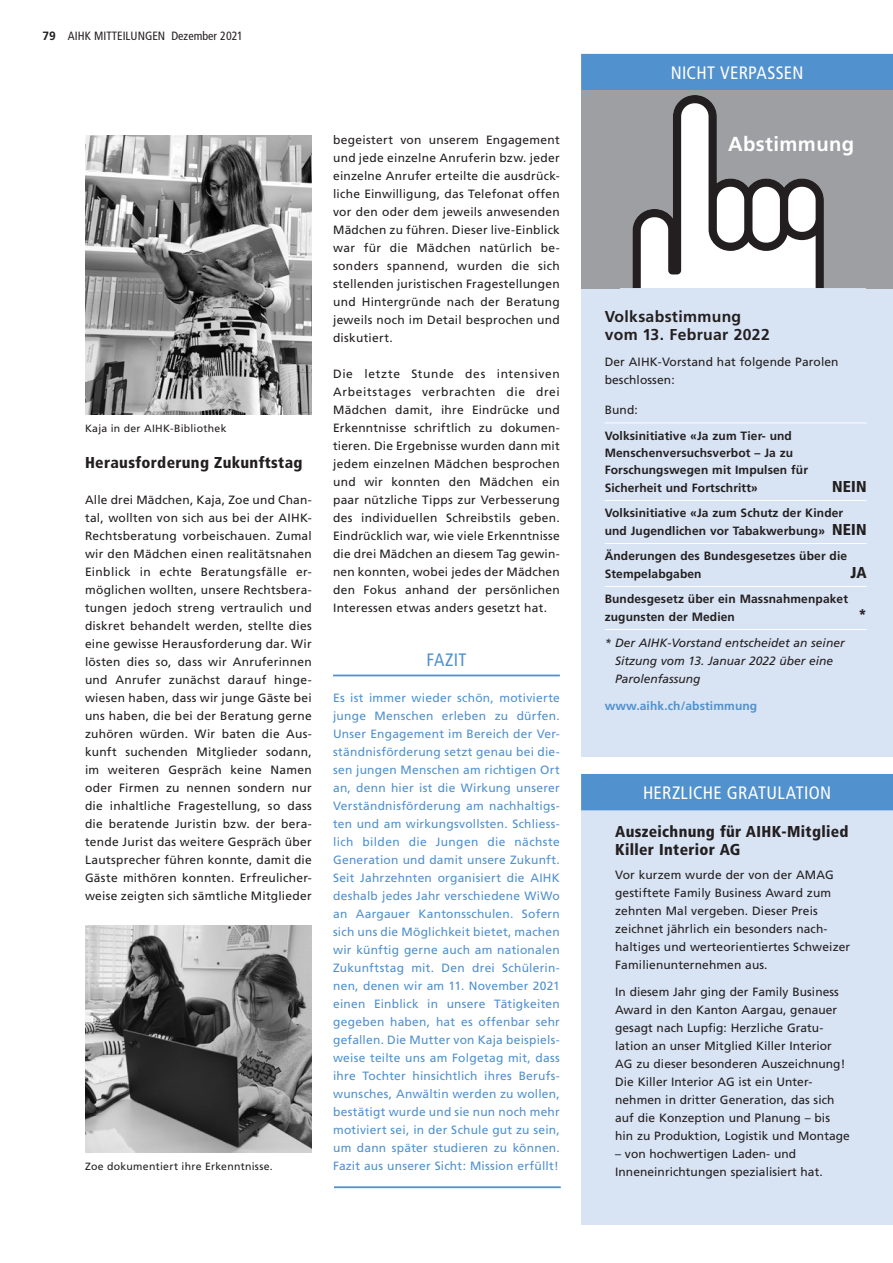
<style>
.page{position:relative;width:893px;height:1263px;background:#fff}
.page>*{position:absolute;margin:0;border:0;box-sizing:border-box;transform-origin:0 0}
.t1{font:700 20.25px "Frutiger";letter-spacing:.02em;color:#fff}
.t2{font:condensed 18px "Frutiger";letter-spacing:.015em;color:#fff}
.t3{font:condensed 18px "Frutiger";letter-spacing:.015em;color:#5191cd}
.t4{font:900 condensed 15.75px/18px "Frutiger";letter-spacing:.02em;color:#231f20}
.t5{font:700 15.75px/18px "Frutiger LT";letter-spacing:.02em;color:#231f20}
.t6{font:12px/18px "Frutiger";letter-spacing:.01em;color:#231f20}
.t7{font:12px/18px "Frutiger";letter-spacing:.02em;color:#5191cd;text-align:justify}
.t8{font:700 12px/17.2px "Frutiger";letter-spacing:.01em;color:#231f20}
.t9{font:italic 12px/18px "Frutiger";color:#231f20}
.t10{font:condensed 12px "Frutiger";color:#231f20}
.t11{font:700 12px "Frutiger";letter-spacing:.01em;color:#5191cd}
.t12{font:10.5px "Frutiger";letter-spacing:.025em;color:#231f20}
.s1{font-family:"Frutiger LT";font-weight:700;font-stretch:normal}
.s2{font-weight:900;font-stretch:condensed;font-size:15.75px}
</style>
<div class="page">
<hr style="left:333px;top:675px;width:227px;height:1px;background:#5191cd">
<hr style="left:334px;top:1186px;width:227px;height:2px;background:#5191cd">
<img style="left:85px;top:926px;width:227px;height:226px">
<img style="left:85px;top:135px;width:227px;height:279px">
<div style="left:581px;top:54px;width:312px;height:36px;background:#5191cd"></div>
<div style="left:581px;top:288px;width:312px;height:468px;background:#d8e3f3"></div>
<hr style="left:605px;top:423px;width:262px;height:1px;background:#fff">
<hr style="left:605px;top:500px;width:262px;height:1px;background:#fff">
<hr style="left:605px;top:543px;width:262px;height:1px;background:#fff">
<hr style="left:605px;top:586px;width:262px;height:1px;background:#fff">
<hr style="left:605px;top:629px;width:262px;height:1px;background:#fff">
<div style="left:581px;top:90px;width:39px;height:198px;background:#9d9fa2"></div>
<div style="left:867px;top:90px;width:26px;height:198px;background:#9d9fa2"></div>
<div style="left:620px;top:90px;width:247px;height:198px;background:#9d9fa2"></div>
<svg style="left:632px;top:95px;width:192px;height:193px"></svg>
<div style="left:581px;top:774px;width:312px;height:450px;background:#d8e3f3"></div>
<div style="left:581px;top:774px;width:312px;height:36px;background:#5191cd"></div>
<p class="t10" style="left:43px;top:29px;width:202px"><span class="s1">79</span> AIHK MITTEILUNGEN Dezember 2021</p>
<p class="t12" style="left:85px;top:422px;width:143px">Kaja in der AIHK-Bibliothek</p>
<h3 class="t4" style="left:85px;top:453px;width:219px">Herausforderung Zukunftstag</h3>
<p class="t6" style="left:85px;top:491px;width:228px;text-align:justify">Alle drei Mädchen, Kaja, Zoe und Chan&shy;tal, wollten von sich aus bei der AIHK-Rechtsberatung vorbeischauen. Zumal wir den Mädchen einen realitätsnahen Einblick in echte Beratungsfälle er&shy;möglichen wollten, unsere Rechtsbera&shy;tungen jedoch streng vertraulich und diskret behandelt werden, stellte dies eine gewisse Herausforderung dar. Wir lösten dies so, dass wir Anruferinnen und Anrufer zunächst darauf hinge&shy;wiesen haben, dass wir junge Gäste bei uns haben, die bei der Beratung gerne zuhören würden. Wir baten die Aus&shy;kunft suchenden Mitglieder sodann, im weiteren Gespräch keine Namen oder Firmen zu nennen sondern nur die inhaltliche Fragestellung, so dass die beratende Juristin bzw. der bera&shy;tende Jurist das weitere Gespräch über Lautsprecher führen konnte, damit die Gäste mithören konnten. Erfreulicher&shy;weise zeigten sich sämtliche Mitglieder</p>
<p class="t6" style="left:333px;top:131px;width:228px;text-align:justify">begeistert von unserem Engagement und jede einzelne Anruferin bzw. jeder einzelne Anrufer erteilte die ausdrück&shy;liche Einwilligung, das Telefonat offen vor den oder dem jeweils anwesenden Mädchen zu führen. Dieser live-Einblick war für die Mädchen natürlich be&shy;sonders spannend, wurden die sich stellenden juristischen Fragestellungen und Hintergründe nach der Beratung jeweils noch im Detail besprochen und diskutiert.</p>
<p class="t6" style="left:333px;top:365px;width:228px;text-align:justify">Die letzte Stunde des intensiven Arbeitstages verbrachten die drei Mädchen damit, ihre Eindrücke und Erkenntnisse schriftlich zu dokumen&shy;tieren. Die Ergebnisse wurden dann mit jedem einzelnen Mädchen besprochen und wir konnten den Mädchen ein paar nützliche Tipps zur Verbesserung des individuellen Schreibstils geben.<br>Eindrücklich war, wie viele Erkenntnisse die drei Mädchen an diesem Tag gewin&shy;nen konnten, wobei jedes der Mädchen den Fokus anhand der persönlichen Interessen etwas anders gesetzt hat.</p>
<h2 class="t3" style="left:427px;top:649px;width:41px">FAZIT</h2>
<p class="t7" style="left:333px;top:689px;width:228px">Es ist immer wieder schön, motivierte junge Menschen erleben zu dürfen.<br>Unser Engagement im Bereich der Ver&shy;ständnisförderung setzt genau bei die&shy;sen jungen Menschen am richtigen Ort an, denn hier ist die Wirkung unserer Verständnisförderung am nachhaltigs&shy;ten und am wirkungsvollsten. Schliess&shy;lich bilden die Jungen die nächste Generation und damit unsere Zukunft.<br>Seit Jahrzehnten organisiert die AIHK deshalb jedes Jahr verschiedene WiWo an Aargauer Kantonsschulen. Sofern sich uns die Möglichkeit bietet, machen wir künftig gerne auch am nationalen Zukunftstag mit. Den drei Schülerin&shy;nen, denen wir am 11. November 2021 einen Einblick in unsere Tätigkeiten gegeben haben, hat es offenbar sehr gefallen. Die Mutter von Kaja beispiels&shy;weise teilte uns am Folgetag mit, dass ihre Tochter hinsichtlich ihres Berufs&shy;wunsches, Anwältin werden zu wollen, bestätigt wurde und sie nun noch mehr motiviert sei, in der Schule gut zu sein, um dann später studieren zu können.</p>
<p class="t12" style="left:85px;top:1160px;width:189px">Zoe dokumentiert ihre Erkenntnisse.</p>
<p class="t7" style="left:333px;top:1157px;width:227px">Fazit aus unserer Sicht: Mission erfüllt!</p>
<h2 class="t2" style="left:671px;top:62px;width:134px">NICHT VERPASSEN</h2>
<h1 class="t1" style="left:728px;top:132px;width:128px">Abstimmung</h1>
<h3 class="t5" style="left:605px;top:307px;width:167px">Volksabstimmung vom 13. Februar 2022</h3>
<p class="t6" style="left:605px;top:353px;width:235px">Der AIHK-Vorstand hat folgende Parolen beschlossen:</p>
<p class="t6" style="left:605px;top:401px;width:35px">Bund:</p>
<p class="t8" style="left:605px;top:427px;width:205px">Volksinitiative «Ja zum Tier- und<br>Menschenversuchsverbot – Ja zu<br>Forschungswegen mit Impulsen für<br>Sicherheit und Fortschritt»</p>
<h3 class="t4" style="left:832px;top:477px;width:36px">NEIN</h3>
<p class="t8" style="left:605px;top:505px;width:263px">Volksinitiative «Ja zum Schutz der Kinder und Jugendlichen vor Tabakwerbung» <span class="s2">NEIN</span></p>
<p class="t8" style="left:605px;top:548px;width:244px">Änderungen des Bundesgesetzes über die<br>Stempelabgaben</p>
<h3 class="t4" style="left:850px;top:563px;width:18px">JA</h3>
<p class="t8" style="left:605px;top:591px;width:245px">Bundesgesetz über ein Massnahmenpaket zugunsten der Medien</p>
<p class="t9" style="left:615px;top:634px;width:231px;text-indent:-10px">* Der AIHK-Vorstand entscheidet an seiner<br>Sitzung vom 13. Januar 2022 über eine<br>Parolenfassung</p>
<p class="t11" style="left:605px;top:698px;width:154px">www.aihk.ch/abstimmung</p>
<h3 class="t4" style="left:858px;top:606px;width:10px">*</h3>
<h2 class="t2" style="left:643px;top:782px;width:190px">HERZLICHE GRATULATION</h2>
<h3 class="t4" style="left:615px;top:822px;width:235px">Auszeichnung für AIHK-Mitglied<br>Killer Interior AG</h3>
<p class="t6" style="left:615px;top:866px;width:237px">Vor kurzem wurde der von der AMAG gestiftete Family Business Award zum zehnten Mal vergeben. Dieser Preis zeichnet jährlich ein besonders nach&shy;haltiges und werteorientiertes Schweizer Familienunternehmen aus.</p>
<p class="t6" style="left:615px;top:982px;width:236px">In diesem Jahr ging der Family Business Award in den Kanton Aargau, genauer gesagt nach Lupfig: Herzliche Gratu&shy;lation an unser Mitglied Killer Interior AG zu dieser besonderen Auszeichnung!<br>Die Killer Interior AG ist ein Unter&shy;nehmen in dritter Generation, das sich auf die Konzeption und Planung – bis hin zu Produktion, Logistik und Montage</p>
<p class="t6" style="left:615px;top:1144px;width:209px">– von hochwertigen Laden- und<br>Inneneinrichtungen spezialisiert hat.</p>
</div>
